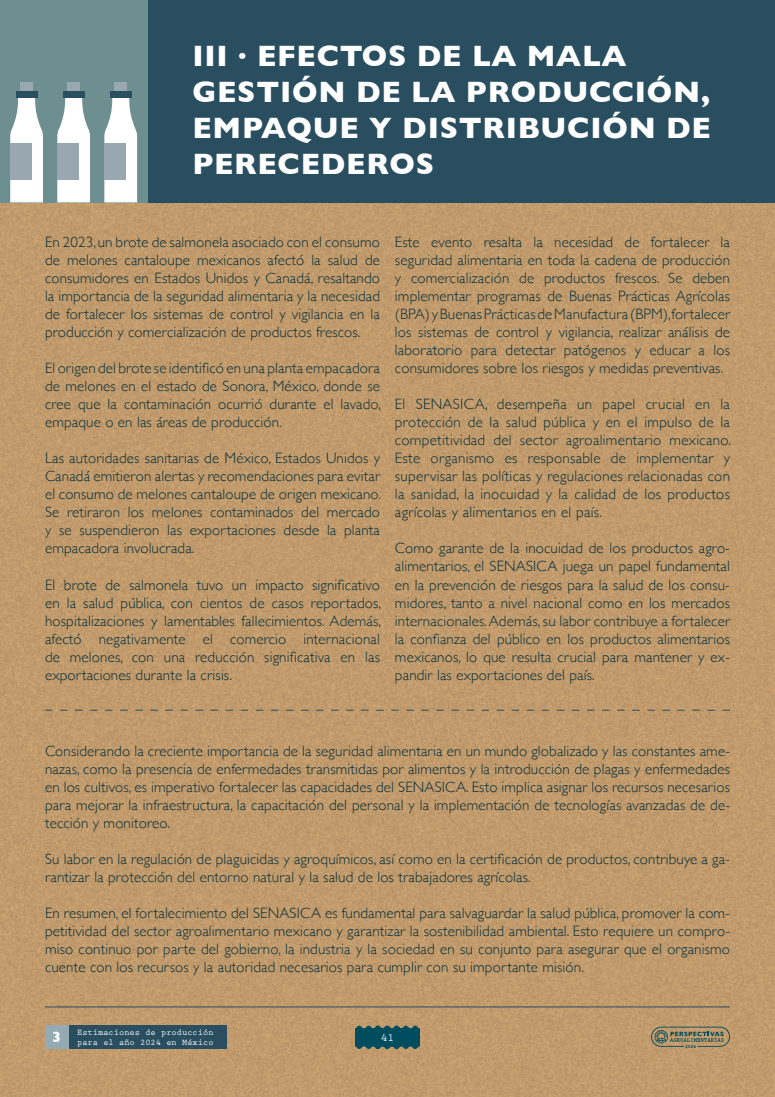
<style>
.page{position:relative;width:775px;height:1097px;background:#fff}
.page>*{position:absolute;margin:0;border:0;box-sizing:border-box;transform-origin:0 0}
.t1{font:700 30px/36px "Gill Sans";letter-spacing:.025em;color:#fff}
.t2{font:300 15px/18px "Gill Sans";letter-spacing:.01em;color:#052f3b;text-align:justify}
.t3{font:700 11.25px "Prestige Elite Std";color:#fff}
.t4{font:700 8.75px/10px "Prestige Elite Std";color:#fff;text-align:right}
</style>
<div class="page">
<img style="left:0;top:202px;width:775px;height:894px">
<div style="left:0;top:0;width:775px;height:202px;background:#294e60"></div>
<svg style="left:355px;top:1025px;width:65px;height:23px"></svg>
<div style="left:68px;top:1025px;width:158px;height:23px;background:#294e60"></div>
<div style="left:45px;top:1025px;width:23px;height:23px;background:#94abb3"></div>
<div style="left:0;top:0;width:147px;height:202px;background:#6e8f8f"></div>
<svg style="left:10px;top:97px;width:33px;height:105px;background:#e5eaeb"></svg>
<div style="left:10px;top:143px;width:21px;height:36px;background:#99a8b0"></div>
<div style="left:16px;top:91px;width:21px;height:6px;background:#294f61"></div>
<div style="left:20px;top:83px;width:13px;height:8px;background:#99a8b0"></div>
<svg style="left:57px;top:97px;width:33px;height:105px;background:#e5eaeb"></svg>
<div style="left:57px;top:143px;width:21px;height:36px;background:#99a8b0"></div>
<div style="left:63px;top:91px;width:21px;height:6px;background:#294f61"></div>
<div style="left:67px;top:83px;width:13px;height:8px;background:#99a8b0"></div>
<svg style="left:104px;top:97px;width:33px;height:105px;background:#e6ebeb"></svg>
<div style="left:104px;top:143px;width:22px;height:36px;background:#99a8b0"></div>
<div style="left:110px;top:91px;width:21px;height:6px;background:#294f61"></div>
<div style="left:114px;top:83px;width:13px;height:8px;background:#99a8b0"></div>
<svg style="left:45px;top:709px;width:685px;height:1px"></svg>
<svg style="left:651px;top:1026px;width:79px;height:21px;background:#8e8668"></svg>
<hr style="left:45px;top:1006px;width:685px;height:1px;background:#294e60">
<h1 class="t1" style="left:192px;top:37px;width:520px">III · EFECTOS DE LA MALA<br>GESTIÓN DE LA PRODUCCIÓN,<br>EMPAQUE Y DISTRIBUCIÓN DE<br>PERECEDEROS</h1>
<p class="t2" style="left:45px;top:232px;width:337px">En 2023, un brote de salmonela asociado con el consumo de melones cantaloupe mexicanos afectó la salud de consumidores en Estados Unidos y Canadá, resaltando la importancia de la seguridad alimentaria y la necesidad de fortalecer los sistemas de control y vigilancia en la producción y comercialización de productos frescos.</p>
<p class="t2" style="left:45px;top:358px;width:338px">El origen del brote se identificó en una planta empacadora de melones en el estado de Sonora, México, donde se cree que la contaminación ocurrió durante el lavado, empaque o en las áreas de producción.</p>
<p class="t2" style="left:45px;top:448px;width:338px">Las autoridades sanitarias de México, Estados Unidos y Canadá emitieron alertas y recomendaciones para evitar el consumo de melones cantaloupe de origen mexicano.<br>Se retiraron los melones contaminados del mercado y se suspendieron las exportaciones desde la planta empacadora involucrada.</p>
<p class="t2" style="left:45px;top:574px;width:338px">El brote de salmonela tuvo un impacto significativo en la salud pública, con cientos de casos reportados, hospitalizaciones y lamentables fallecimientos. Además, afectó negativamente el comercio internacional de melones, con una reducción significativa en las exportaciones durante la crisis.</p>
<p class="t2" style="left:395px;top:232px;width:337px">Este evento resalta la necesidad de fortalecer la seguridad alimentaria en toda la cadena de producción y comercialización de productos frescos. Se deben implementar programas de Buenas Prácticas Agrícolas (BPA) y Buenas Prácticas de Manufactura (BPM),fortalecer los sistemas de control y vigilancia, realizar análisis de laboratorio para detectar patógenos y educar a los consumidores sobre los riesgos y medidas preventivas.</p>
<p class="t2" style="left:395px;top:394px;width:338px">El SENASICA, desempeña un papel crucial en la protección de la salud pública y en el impulso de la competitividad del sector agroalimentario mexicano.<br>Este organismo es responsable de implementar y supervisar las políticas y regulaciones relacionadas con la sanidad, la inocuidad y la calidad de los productos agrícolas y alimentarios en el país.</p>
<p class="t2" style="left:395px;top:538px;width:337px">Como garante de la inocuidad de los productos agro&shy;alimentarios, el SENASICA juega un papel fundamental en la prevención de riesgos para la salud de los consu&shy;midores, tanto a nivel nacional como en los mercados internacionales. Además, su labor contribuye a fortalecer la confianza del público en los productos alimentarios mexicanos, lo que resulta crucial para mantener y ex&shy;pandir las exportaciones del país.</p>
<p class="t2" style="left:45px;top:741px;width:687px">Considerando la creciente importancia de la seguridad alimentaria en un mundo globalizado y las constantes ame&shy;nazas, como la presencia de enfermedades transmitidas por alimentos y la introducción de plagas y enfermedades en los cultivos, es imperativo fortalecer las capacidades del SENASICA. Esto implica asignar los recursos necesarios para mejorar la infraestructura, la capacitación del personal y la implementación de tecnologías avanzadas de de&shy;tección y monitoreo.</p>
<p class="t2" style="left:45px;top:849px;width:687px">Su labor en la regulación de plaguicidas y agroquímicos, así como en la certificación de productos, contribuye a ga&shy;rantizar la protección del entorno natural y la salud de los trabajadores agrícolas.</p>
<p class="t2" style="left:45px;top:903px;width:687px">En resumen, el fortalecimiento del SENASICA es fundamental para salvaguardar la salud pública, promover la com&shy;petitividad del sector agroalimentario mexicano y garantizar la sostenibilidad ambiental. Esto requiere un compro&shy;miso continuo por parte del gobierno, la industria y la sociedad en su conjunto para asegurar que el organismo cuente con los recursos y la autoridad necesarios para cumplir con su importante misión.</p>
<p class="t4" style="left:52px;top:1026px;width:163px">Estimaciones de producción<br><sup>3</sup> para el año 2024 en México</p>
<p class="t3" style="left:381px;top:1031px;width:15px">41</p>
</div>
